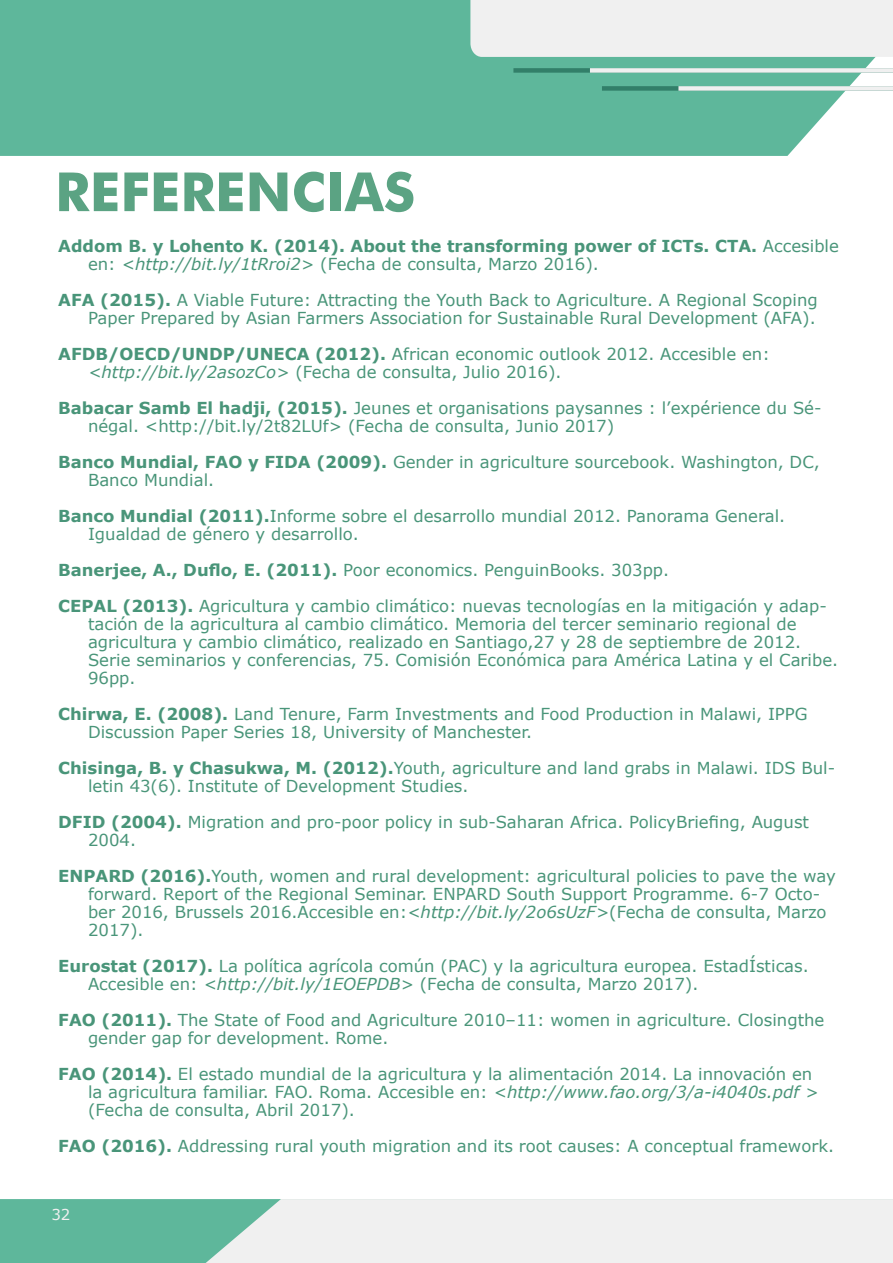
<style>
.page{position:relative;width:893px;height:1263px;background:#fff}
.page>*{position:absolute;margin:0;border:0;box-sizing:border-box;transform-origin:0 0}
.t1{font:700 54px "Futura BT";color:#5ba383}
.t2{font:16.5px/18px "Verdana";color:#499579}
.t3{font:700 16.5px/18px "Verdana";color:#499579}
.t4{font:15px "Verdana";color:#f0f0f0}
.s1{font-weight:400}
.s2{font-weight:400;font-style:italic}
.s3{font-weight:700}
.s4{font-style:italic}
</style>
<div class="page">
<div style="left:0;top:0;width:876px;height:156px;background:#5eb79b"></div>
<div style="left:0;top:1199px;width:167px;height:64px;background:#5eb79b"></div>
<svg style="left:167px;top:1199px;width:726px;height:64px;fill:#f0f0f0"></svg>
<div style="left:470px;top:0;width:423px;height:57px;background:#f0f0f0"></div>
<div style="left:513px;top:68px;width:380px;height:5px;background:#327f69"></div>
<div style="left:602px;top:86px;width:291px;height:5px;background:#327f69"></div>
<div style="left:590px;top:68px;width:303px;height:5px;background:#f0f0f0"></div>
<div style="left:678px;top:86px;width:215px;height:5px;background:#f0f0f0"></div>
<h1 class="t1" style="left:55px;top:159px;width:362px">REFERENCIAS</h1>
<p class="t3" style="left:88px;top:236px;width:752px;text-indent:-30px">Addom B. y Lohento K. (2014). About the transforming power of ICTs. CTA. <span class="s1">Accesible en:</span> <span class="s2">&lt;http://bit.ly/1tRroi2&gt;</span> <span class="s1">(Fecha de consulta, Marzo 2016).</span></p>
<p class="t2" style="left:58px;top:291px;width:761px;text-align:right"><span class="s3">AFA (2015).</span> A Viable Future: Attracting the Youth Back to Agriculture. A Regional Scoping<br>Paper Prepared by Asian Farmers Association for Sustainable Rural Development (AFA).</p>
<p class="t2" style="left:88px;top:345px;width:683px;text-indent:-30px"><span class="s3">AFDB/OECD/UNDP/UNECA (2012).</span> African economic outlook 2012. Accesible en: <span class="s4">&lt;http://bit.ly/2asozCo&gt;</span> (Fecha de consulta, Julio 2016).</p>
<p class="t2" style="left:88px;top:399px;width:735px;text-indent:-30px"><span class="s3">Babacar Samb El hadji, (2015).</span> Jeunes et organisations paysannes : l’expérience du Sé&shy;négal. &lt;http://bit.ly/2t82LUf&gt; (Fecha de consulta, Junio 2017)</p>
<p class="t2" style="left:88px;top:453px;width:733px;text-indent:-30px"><span class="s3">Banco Mundial, FAO y FIDA (2009).</span> Gender in agriculture sourcebook. Washington, DC,<br>Banco Mundial.</p>
<p class="t2" style="left:88px;top:507px;width:699px;text-indent:-30px"><span class="s3">Banco Mundial (2011).</span>Informe sobre el desarrollo mundial 2012. Panorama General.<br>Igualdad de género y desarrollo.</p>
<p class="t2" style="left:58px;top:552px;width:770px;line-height:36px"><span class="s3">Banerjee, A., Duflo, E. (2011).</span> Poor economics. PenguinBooks. 303pp.<br><span class="s3">CEPAL (2013).</span> Agricultura y cambio climático: nuevas tecnologías en la mitigación y adap-</p>
<p class="t2" style="left:88px;top:615px;width:752px">tación de la agricultura al cambio climático. Memoria del tercer seminario regional de agricultura y cambio climático, realizado en Santiago,27 y 28 de septiembre de 2012.<br>Serie seminarios y conferencias, 75. Comisión Económica para América Latina y el Caribe.<br>96pp.</p>
<p class="t2" style="left:88px;top:705px;width:721px;text-indent:-30px"><span class="s3">Chirwa, E. (2008).</span> Land Tenure, Farm Investments and Food Production in Malawi, IPPG<br>Discussion Paper Series 18, University of Manchester.</p>
<p class="t2" style="left:88px;top:759px;width:749px;text-indent:-30px"><span class="s3">Chisinga, B. y Chasukwa, M. (2012).</span>Youth, agriculture and land grabs in Malawi. IDS Bul&shy;letin 43(6). Institute of Development Studies.</p>
<p class="t2" style="left:88px;top:813px;width:723px;text-indent:-30px"><span class="s3">DFID (2004).</span> Migration and pro-poor policy in sub-Saharan Africa. PolicyBriefing, August<br>2004.</p>
<p class="t2" style="left:88px;top:867px;width:749px;text-indent:-30px"><span class="s3">ENPARD (2016).</span>Youth, women and rural development: agricultural policies to pave the way forward. Report of the Regional Seminar. ENPARD South Support Programme. 6-7 Octo&shy;ber 2016, Brussels 2016.Accesible en:<span class="s4">&lt;http://bit.ly/2o6sUzF&gt;</span>(Fecha de consulta, Marzo 2017).</p>
<p class="t2" style="left:88px;top:957px;width:722px;text-indent:-30px"><span class="s3">Eurostat (2017).</span> La política agrícola común (PAC) y la agricultura europea. EstadÍsticas.<br>Accesible en: <span class="s4">&lt;http://bit.ly/1EOEPDB&gt;</span> (Fecha de consulta, Marzo 2017).</p>
<p class="t2" style="left:88px;top:1011px;width:738px;text-indent:-30px"><span class="s3">FAO (2011).</span> The State of Food and Agriculture 2010–11: women in agriculture. Closingthe gender gap for development. Rome.</p>
<p class="t2" style="left:88px;top:1065px;width:732px;text-indent:-30px"><span class="s3">FAO (2014).</span> El estado mundial de la agricultura y la alimentación 2014. La innovación en la agricultura familiar. FAO. Roma. Accesible en: <span class="s4">&lt;http://www.fao.org/3/a-i4040s.pdf &gt; </span>(Fecha de consulta, Abril 2017).</p>
<p class="t2" style="left:58px;top:1137px;width:777px"><span class="s3">FAO (2016).</span> Addressing rural youth migration and its root causes: A conceptual framework.</p>
<p class="t4" style="left:52px;top:1205px;width:20px">32</p>
</div>
